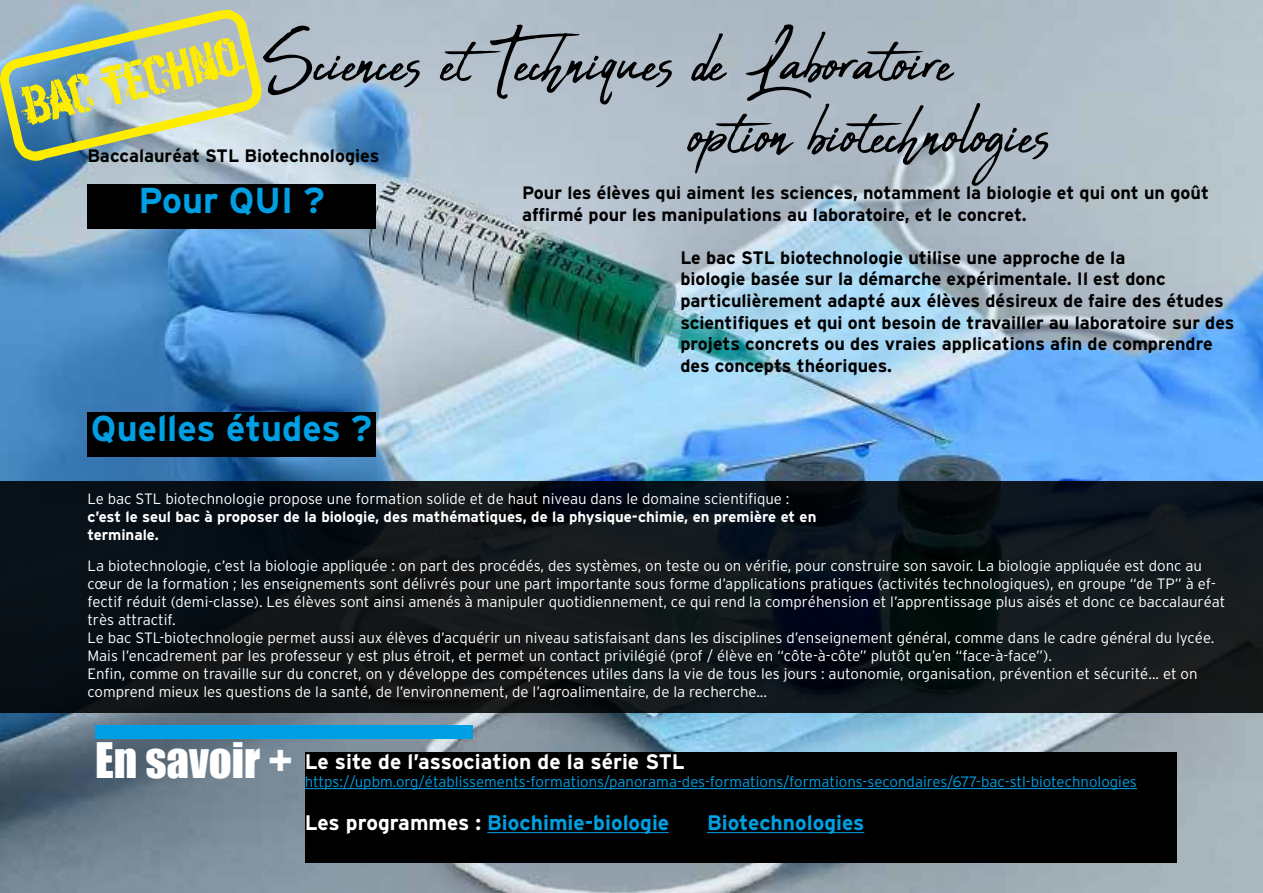
<style>
.page{position:relative;width:1263px;height:893px;background:#fff}
.page>*{position:absolute;margin:0;border:0;box-sizing:border-box;transform-origin:0 0}
.t1{font:90px "Abuget";color:#000}
.t2{font:60.6px "Dirty Ego";color:#ffed00;scale:1.14 1}
.t3{font:700 36px "Interstate";color:#009fe3}
.t4{font:700 21px "Interstate";color:#009fe3}
.t5{font:700 21px "Interstate";color:#fff}
.t6{font:700 18px/21.6px "Interstate";color:#000}
.t7{font:300 15px/18px "Interstate";color:#fff}
.t8{font:300 15px "Interstate";color:#009fe3}
.t9{font:700 15px/18px "Interstate";color:#fff}
.s1{font-family:"Impact";font-weight:400;font-size:45px}
.s2{color:#fff}
.s3{color:#000}
</style>
<div class="page">
<img style="left:0;top:0;width:1263px;height:893px">
<svg style="left:0;top:10px;width:262px;height:151px;background:#a5baac"></svg>
<svg style="left:198px;top:184px;width:99px;height:1px"></svg>
<div style="left:87px;top:185px;width:289px;height:44px;background:#000"></div>
<div style="left:87px;top:412px;width:289px;height:44px;background:#000"></div>
<div style="left:95px;top:725px;width:377px;height:13px;background:#009fe3"></div>
<div style="left:305px;top:752px;width:871px;height:110px;background:#000"></div>
<hr style="left:305px;top:788px;width:832px;height:1px;background:#009fe3">
<hr style="left:487px;top:832px;width:182px;height:1px;background:#009fe3">
<hr style="left:707px;top:832px;width:157px;height:1px;background:#009fe3">
<svg style="left:0;top:481px;width:1263px;height:231px;background:#0d1318"></svg>
<h1 class="t1" style="left:263px;top:11px;width:692px">Sciences et Techniques de Laboratoire</h1>
<h2 class="t2" style="left:18px;top:77px;width:194px;rotate:-14deg">bac techno</h2>
<h1 class="t1" style="left:689px;top:83px;width:364px">option biotechnologies</h1>
<p class="t6" style="left:522px;top:182px;width:688px">Pour les élèves qui aiment les sciences, notamment la biologie et qui ont un goût affirmé pour les manipulations au laboratoire, et le concret.</p>
<p class="t6" style="left:680px;top:246px;width:556px">Le bac STL biotechnologie utilise une approche de la<br>biologie basée sur la démarche expérimentale. Il est donc particulièrement adapté aux élèves désireux de faire des études scientifiques et qui ont besoin de travailler au laboratoire sur des projets concrets ou des vraies applications afin de comprendre des concepts théoriques.</p>
<p class="t6" style="left:87px;top:145px;width:293px">Baccalauréat STL Biotechnologies</p>
<h3 class="t3" style="left:138px;top:179px;width:188px">Pour QUI ?</h3>
<h3 class="t3" style="left:91px;top:406px;width:283px">Quelles études ?</h3>
<p class="t7" style="left:87px;top:489px;width:704px">Le bac STL biotechnologie propose une formation solide et de haut niveau dans le domaine scientifique :</p>
<p class="t9" style="left:87px;top:507px;width:730px">c’est le seul bac à proposer de la biologie, des mathématiques, de la physique-chimie, en première et en terminale.</p>
<p class="t7" style="left:87px;top:557px;width:1139px">La biotechnologie, c’est la biologie appliquée : on part des procédés, des systèmes, on teste ou on vérifie, pour construire son savoir. La biologie appliquée est donc au cœur de la formation ; les enseignements sont délivrés pour une part importante sous forme d’applications pratiques (activités technologiques), en groupe “de TP” à ef&shy;fectif réduit (demi-classe). Les élèves sont ainsi amenés à manipuler quotidiennement, ce qui rend la compréhension et l’apprentissage plus aisés et donc ce baccalauréat très attractif.<br>Le bac STL-biotechnologie permet aussi aux élèves d’acquérir un niveau satisfaisant dans les disciplines d’enseignement général, comme dans le cadre général du lycée.<br>Mais l’encadrement par les professeur y est plus étroit, et permet un contact privilégié (prof / élève en “côte-à-côte” plutôt qu’en “face-à-face”).<br>Enfin, comme on travaille sur du concret, on y développe des compétences utiles dans la vie de tous les jours : autonomie, organisation, prévention et sécurité... et on comprend mieux les questions de la santé, de l’environnement, de l’agroalimentaire, de la recherche...</p>
<h3 class="t5" style="left:95px;top:748px;width:591px"><span class="s1">En savoir +</span> Le site de l’association de la série STL</h3>
<p class="t8" style="left:305px;top:772px;width:834px">https://upbm.org/établissements-formations/panorama-des-formations/formations-secondaires/677-bac-stl-biotechnologies</p>
<h3 class="t4" style="left:305px;top:810px;width:567px"><span class="s2">Les programmes :</span> Biochimie-biologie<span class="s3">, et</span> Biotechnologies<span class="s3">.</span></h3>
</div>
